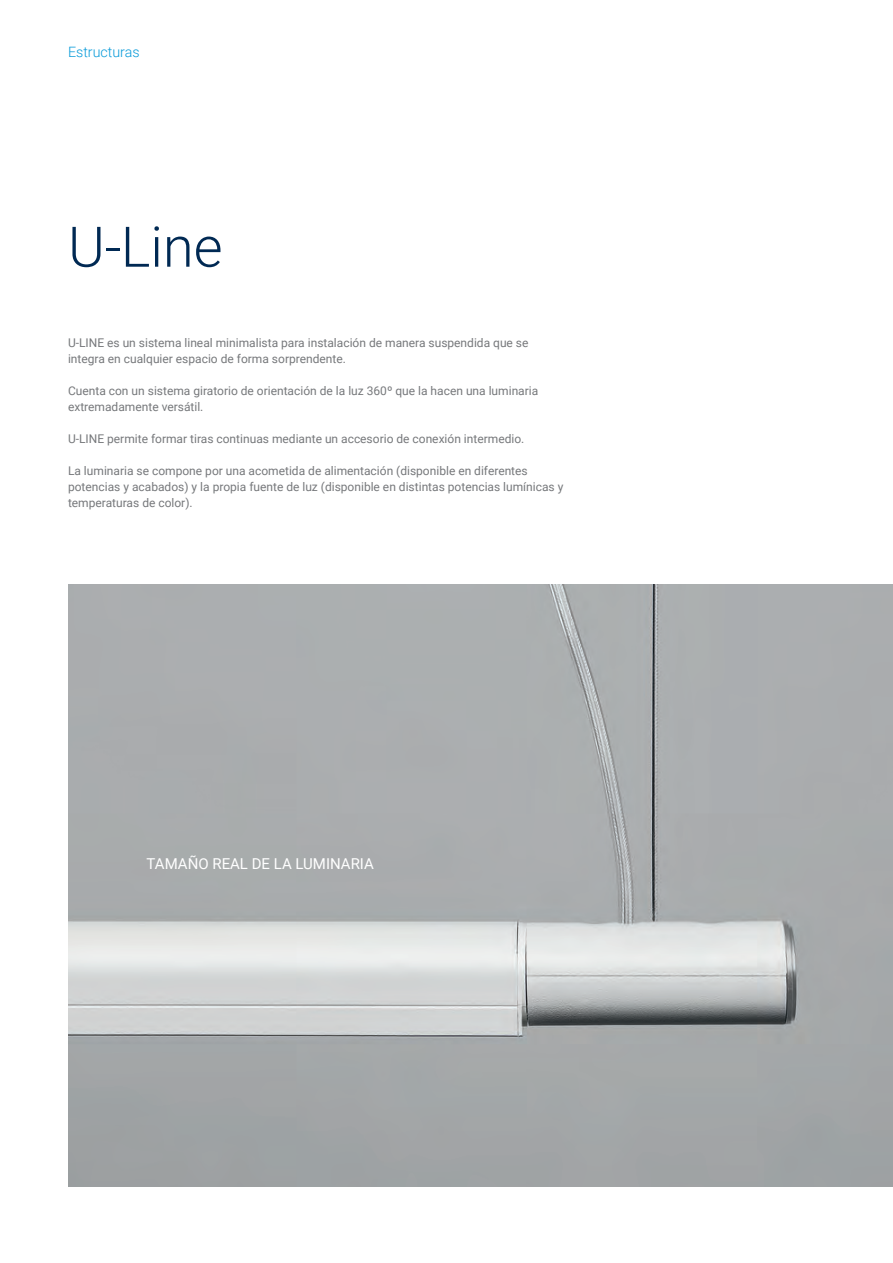
<style>
.page{position:relative;width:893px;height:1263px;background:#fff}
.page>*{position:absolute;margin:0;border:0;box-sizing:border-box;transform-origin:0 0}
.t1{font:300 55.95px "Roboto";color:#002953}
.t2{font:15px "Roboto";color:#fff}
.t3{font:300 14.25px "Roboto";color:#069ad9}
.t4{font:12px/16px "Roboto";color:#76787b}
</style>
<div class="page">
<img style="left:68px;top:585px;width:825px;height:601px">
<p class="t3" style="left:68px;top:42px;width:73px">Estructuras</p>
<h1 class="t1" style="left:68px;top:208px;width:156px">U-Line</h1>
<p class="t4" style="left:68px;top:334px;width:462px">U-LINE es un sistema lineal minimalista para instalación de manera suspendida que se integra en cualquier espacio de forma sorprendente.</p>
<p class="t4" style="left:68px;top:382px;width:472px">Cuenta con un sistema giratorio de orientación de la luz 360º que la hacen una luminaria extremadamente versátil.</p>
<p class="t4" style="left:68px;top:430px;width:458px">U-LINE permite formar tiras continuas mediante un accesorio de conexión intermedio.</p>
<p class="t4" style="left:68px;top:462px;width:497px">La luminaria se compone por una acometida de alimentación (disponible en diferentes potencias y acabados) y la propia fuente de luz (disponible en distintas potencias lumínicas y temperaturas de color).</p>
<p class="t2" style="left:147px;top:853px;width:229px">TAMAÑO REAL DE LA LUMINARIA</p>
</div>
